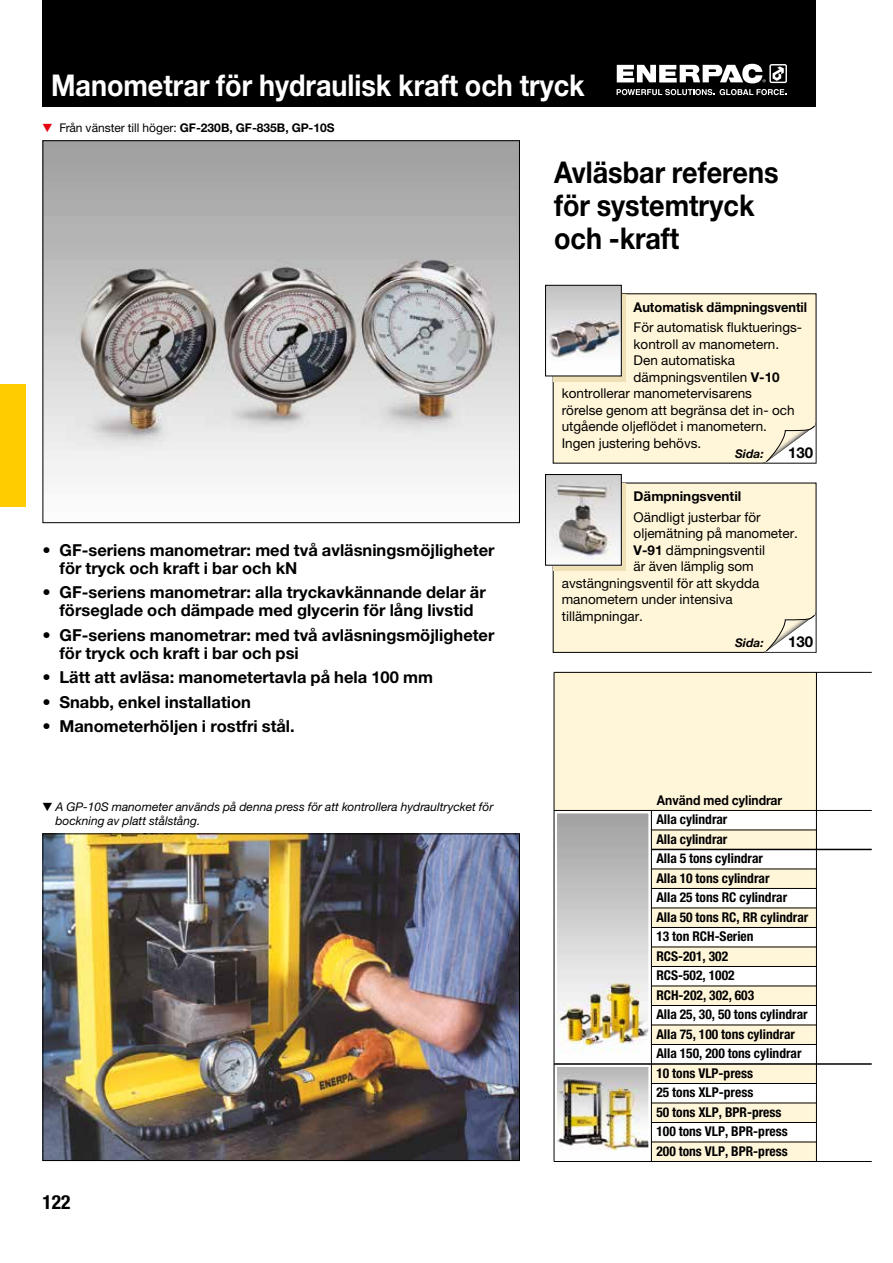
<style>
.page{position:relative;width:893px;height:1263px;background:#fff}
.page>*{position:absolute;margin:0;border:0;box-sizing:border-box;transform-origin:0 0}
.t1{font:700 30px/33px "Helvetica Neue LTW1 G";color:#000;scale:.9 1}
.t2{font:700 30px "Helvetica Neue LTW1 G";color:#fff;scale:.9 1}
.t3{font:700 condensed 19.5px "Helvetica Neue LTW1 G";color:#000}
.t4{font:700 16.5px/18px "Helvetica Neue LTW1 G";color:#000}
.t5{font:700 15px "Helvetica Neue LTW1 G";color:#000}
.t6{font:13.5px/20.7px "Helvetica Neue LTW1 G";color:#000}
.t7{font:700 condensed 13.5px/19.5px "Helvetica Neue LTW1 G";color:#000}
.t8{font:700 13.5px "Helvetica Neue LTW1 G";color:#000;scale:.9 1}
.t9{font:italic 12px/14.2px "Helvetica Neue LTW1 G";color:#000}
.t10{font:700 12px "Helvetica Neue LTW1 G";color:#000}
.t11{font:italic 700 12px "Helvetica Neue LTW1 G";color:#000}
.s1{font-weight:400}
.s2{font-weight:700}
</style>
<div class="page">
<div style="left:43px;top:0;width:773px;height:106px;background:#000"></div>
<svg style="left:617px;top:89px;width:97px;height:6px"></svg>
<svg style="left:720px;top:89px;width:66px;height:6px"></svg>
<svg style="left:617px;top:64px;width:170px;height:19px"></svg>
<div style="left:0;top:385px;width:26px;height:122px;background:#fc0"></div>
<div style="left:651px;top:1141px;width:165px;height:20px;background:#fff5d8"></div>
<div style="left:651px;top:830px;width:165px;height:19px;background:#fff5d8"></div>
<div style="left:651px;top:869px;width:165px;height:19px;background:#fff5d8"></div>
<div style="left:651px;top:908px;width:165px;height:19px;background:#fff5d8"></div>
<div style="left:651px;top:947px;width:165px;height:19px;background:#fff5d8"></div>
<div style="left:651px;top:986px;width:165px;height:19px;background:#fff5d8"></div>
<div style="left:651px;top:1025px;width:165px;height:19px;background:#fff5d8"></div>
<div style="left:651px;top:1064px;width:165px;height:19px;background:#fff5d8"></div>
<div style="left:651px;top:1103px;width:165px;height:19px;background:#fff5d8"></div>
<div style="left:554px;top:672px;width:262px;height:138px;background:#fff5d8"></div>
<div style="left:553px;top:483px;width:263px;height:169px;background:#fff5d8"></div>
<div style="left:553px;top:483px;width:263px;height:170px;border:1px solid #000"></div>
<div style="left:554px;top:483px;width:72px;height:88px;background:#efe0b7"></div>
<img style="left:45px;top:142px;width:473px;height:335px">
<hr style="left:651px;top:830px;width:165px;height:1px;background:#000">
<hr style="left:651px;top:849px;width:221px;height:1px;background:#000">
<hr style="left:651px;top:869px;width:165px;height:1px;background:#000">
<hr style="left:651px;top:888px;width:165px;height:1px;background:#000">
<hr style="left:651px;top:908px;width:165px;height:1px;background:#000">
<hr style="left:651px;top:927px;width:165px;height:1px;background:#000">
<hr style="left:651px;top:947px;width:165px;height:1px;background:#000">
<hr style="left:651px;top:966px;width:165px;height:1px;background:#000">
<hr style="left:651px;top:986px;width:165px;height:1px;background:#000">
<hr style="left:651px;top:1044px;width:165px;height:1px;background:#000">
<hr style="left:651px;top:1083px;width:165px;height:1px;background:#000">
<hr style="left:651px;top:1103px;width:165px;height:1px;background:#000">
<hr style="left:651px;top:1122px;width:165px;height:1px;background:#000">
<img style="left:558px;top:814px;width:89px;height:239px">
<div style="left:554px;top:810px;width:97px;height:254px;border:3px solid #fff"></div>
<img style="left:558px;top:1068px;width:89px;height:83px">
<div style="left:554px;top:1064px;width:97px;height:97px;border:3px solid #fff"></div>
<hr style="left:816px;top:672px;width:1px;height:489px;background:#000">
<hr style="left:554px;top:672px;width:1px;height:489px;background:#000">
<img style="left:45px;top:835px;width:473px;height:324px">
<div style="left:43px;top:833px;width:477px;height:328px;border:1px solid #000"></div>
<hr style="left:554px;top:672px;width:318px;height:1px;background:#000">
<hr style="left:554px;top:810px;width:318px;height:1px;background:#000">
<hr style="left:651px;top:1005px;width:165px;height:1px;background:#000">
<hr style="left:651px;top:1025px;width:165px;height:1px;background:#000">
<hr style="left:554px;top:1161px;width:318px;height:1px;background:#000">
<hr style="left:651px;top:1142px;width:165px;height:1px;background:#000">
<hr style="left:554px;top:1063px;width:318px;height:2px;background:#000">
<hr style="left:651px;top:810px;width:1px;height:351px;background:#000">
<div style="left:553px;top:294px;width:263px;height:169px;background:#fff5d8"></div>
<div style="left:554px;top:294px;width:72px;height:87px;background:#efe0b7"></div>
<img style="left:547px;top:287px;width:73px;height:87px">
<div style="left:545px;top:285px;width:77px;height:91px;border:1px solid #000"></div>
<svg style="left:762px;top:421px;width:54px;height:43px"></svg>
<svg style="left:762px;top:611px;width:54px;height:42px"></svg>
<img style="left:547px;top:476px;width:73px;height:88px">
<div style="left:545px;top:474px;width:77px;height:92px;border:1px solid #000"></div>
<p class="t2" style="left:51px;top:66px;width:594px">Manometrar för hydraulisk kraft och tryck</p>
<p class="t10" style="left:60px;top:120px;width:276px"><span class="s1">Från vänster till höger:</span> GF-230B, GF-835B, GP-10S</p>
<p class="t4" style="left:60px;top:541px;width:437px;text-indent:-17px">• GF-seriens manometrar: med två avläsningsmöjligheter för tryck och kraft i bar och kN</p>
<p class="t4" style="left:42px;top:583px;width:445px;text-align:center">• GF-seriens manometrar: alla tryckavkännande delar är förseglade och dämpade med glycerin för lång livstid</p>
<p class="t4" style="left:59px;top:626px;width:437px;text-indent:-17px">• GF-seriens manometrar: med två avläsningsmöjligheter för tryck och kraft i bar och psi</p>
<p class="t4" style="left:42px;top:668px;width:392px">• Lätt att avläsa: manometertavla på hela 100 mm</p>
<p class="t4" style="left:42px;top:693px;width:210px">• Snabb, enkel installation</p>
<p class="t4" style="left:42px;top:717px;width:254px">• Manometerhöljen i rostfri stål.</p>
<p class="t9" style="left:56px;top:799px;width:439px;text-indent:-13px">▼ A GP-10S manometer används på denna press för att kontrollera hydraultrycket för bockning av platt stålstång.</p>
<p class="t3" style="left:43px;top:1190px;width:30px">122</p>
<p class="t1" style="left:554px;top:156px;width:251px">Avläsbar referens för systemtryck och -kraft</p>
<p class="t6" style="left:634px;top:296px;width:175px"><span class="s2">Automatisk dämpningsventil<br></span>För automatisk fluktuerings-</p>
<p class="t6" style="left:634px;top:334px;width:147px">kontroll av manometern.</p>
<p class="t6" style="left:634px;top:350px;width:103px">Den automatiska</p>
<p class="t6" style="left:634px;top:367px;width:148px">dämpningsventilen <span class="s2">V-10</span></p>
<p class="t6" style="left:562px;top:383px;width:192px">kontrollerar manometervisarens</p>
<p class="t6" style="left:562px;top:400px;width:234px">rörelse genom att begränsa det in- och</p>
<p class="t6" style="left:562px;top:416px;width:207px">utgående oljeflödet i manometern.</p>
<p class="t6" style="left:562px;top:433px;width:141px">Ingen justering behövs.</p>
<p class="t11" style="left:735px;top:447px;width:30px">Sida:</p>
<p class="t5" style="left:788px;top:444px;width:27px">130</p>
<p class="t6" style="left:634px;top:485px;width:129px"><span class="s2">Dämpningsventil<br></span>Oändligt justerbar för</p>
<p class="t6" style="left:634px;top:523px;width:166px">oljemätning på manometer.</p>
<p class="t6" style="left:634px;top:539px;width:133px"><span class="s2">V-91</span> dämpningsventil</p>
<p class="t6" style="left:634px;top:556px;width:122px">är även lämplig som</p>
<p class="t6" style="left:562px;top:572px;width:199px">avstängningsventil för att skydda</p>
<p class="t6" style="left:562px;top:589px;width:173px">manometern under intensiva</p>
<p class="t6" style="left:562px;top:605px;width:83px">tillämpningar.</p>
<p class="t11" style="left:735px;top:636px;width:30px">Sida:</p>
<p class="t5" style="left:788px;top:633px;width:27px">130</p>
<p class="t8" style="left:657px;top:792px;width:141px">Använd med cylindrar</p>
<p class="t7" style="left:656px;top:810px;width:153px">Alla cylindrar<br>Alla cylindrar<br>Alla 5 tons cylindrar<br>Alla 10 tons cylindrar<br>Alla 25 tons RC cylindrar<br>Alla 50 tons RC, RR cylindrar<br>13 ton RCH-Serien<br>RCS-201, 302<br>RCS-502, 1002<br>RCH-202, 302, 603<br>Alla 25, 30, 50 tons cylindrar<br>Alla 75, 100 tons cylindrar<br>Alla 150, 200 tons cylindrar<br>10 tons VLP-press<br>25 tons XLP-press<br>50 tons XLP, BPR-press<br>100 tons VLP, BPR-press<br>200 tons VLP, BPR-press</p>
</div>
